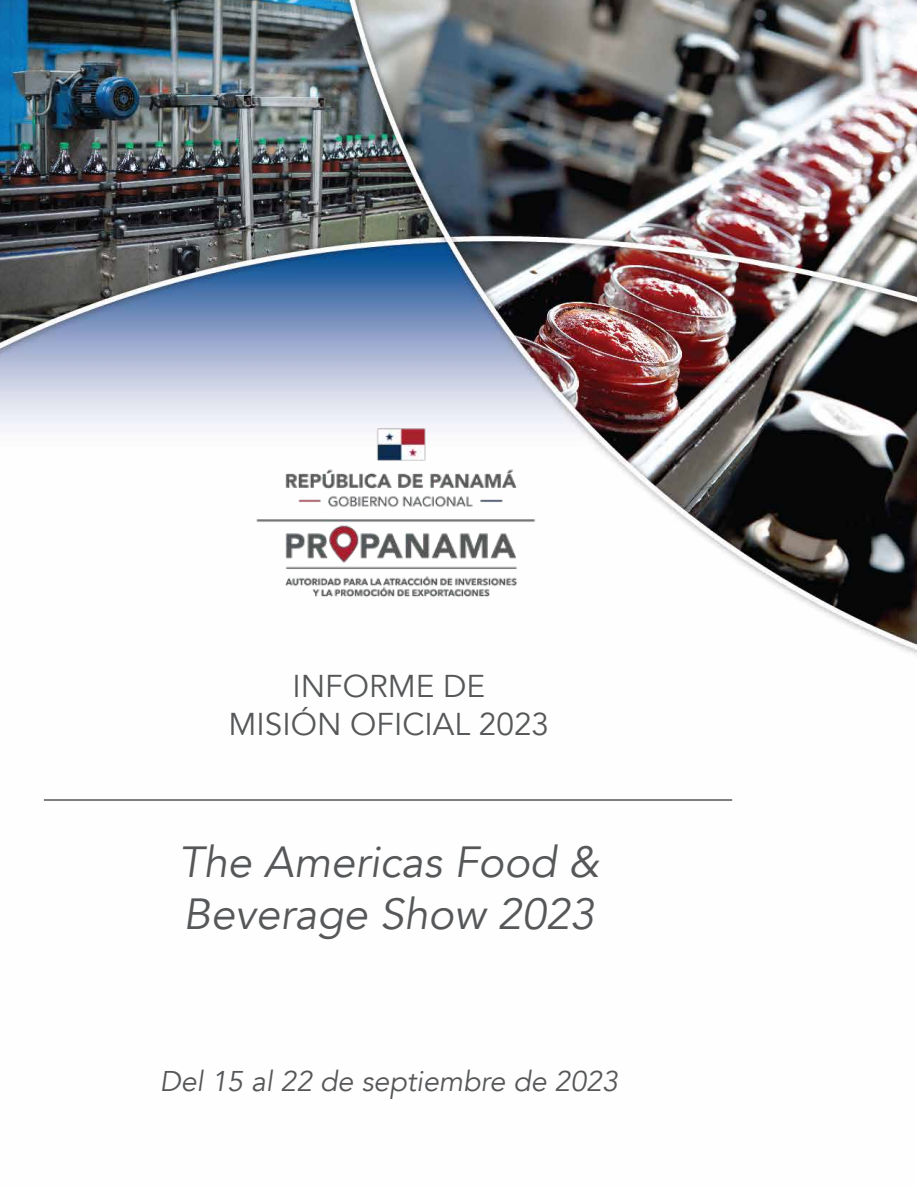
<style>
.page{position:relative;width:918px;height:1188px;background:#fff}
.page>*{position:absolute;margin:0;border:0;box-sizing:border-box;transform-origin:0 0}
.t1{font:italic 43.5px/52.2px "Avenir";color:#555759}
.t2{font:31.5px/37.8px "Avenir";color:#555759;text-align:center}
.t3{font:italic 28.5px "Avenir";color:#555759}
</style>
<div class="page">
<img style="left:0;top:0;width:917px;height:801px">
<img style="left:235px;top:394px;width:307px;height:227px">
<hr style="left:44px;top:799px;width:688px;height:2px;background:#555759">
<p class="t2" style="left:229px;top:668px;width:322px">INFORME DE<br>MISIÓN OFICIAL 2023</p>
<p class="t1" style="left:178px;top:836px;width:422px">The Americas Food &amp;<br>Beverage Show 2023</p>
<p class="t3" style="left:160px;top:1064px;width:460px">Del 15 al 22 de septiembre de 2023</p>
</div>
